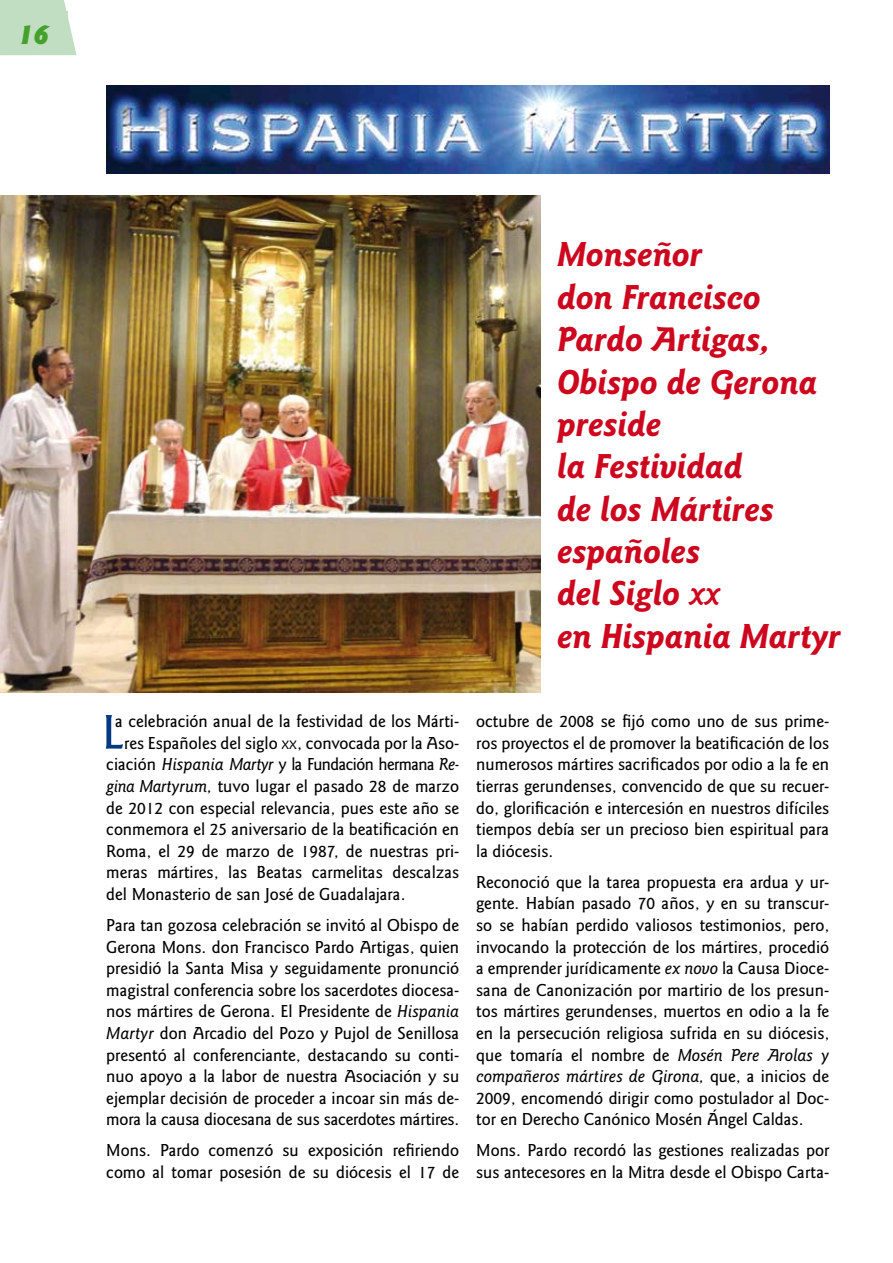
<style>
.page{position:relative;width:893px;height:1263px;background:#fff}
.page>*{position:absolute;margin:0;border:0;box-sizing:border-box;transform-origin:0 0}
.t1{font:500 50.4px "Goudy Sans Std";color:#003882}
.t2{font:italic 700 36px/42.5px "Goudy Sans Std";color:#cd071e}
.t3{font:italic 900 30px "Goudy Sans Std";color:#45a12b}
.t4{font:500 18px/21.6px "Goudy Sans Std";color:#000;text-align:justify}
.t5{font:500 18px "Goudy Sans Std";letter-spacing:-.03em;color:#000}
.s1{font-size:25.2px}
.s2{font-size:12.6px}
.s3{font-style:italic}
</style>
<div class="page">
<svg style="left:0;top:0;width:77px;height:55px"></svg>
<div style="left:0;top:12px;width:67px;height:43px;background:#c1dec2"></div>
<img style="left:0;top:196px;width:540px;height:497px">
<img style="left:106px;top:85px;width:723px;height:89px">
<h3 class="t3" style="left:18px;top:17px;width:33px">16</h3>
<h2 class="t2" style="left:557px;top:233px;width:286px">Monseñor<br>don Francisco<br>Pardo Artigas,<br>Obispo de Gerona preside<br>la Festividad<br>de los Mártires españoles<br>del Siglo <span class="s1">xx<br></span>en Hispania Martyr</h2>
<p class="t4" style="left:115px;top:711px;width:345px">a celebración anual de la festividad de los Márti-</p>
<p class="t4" style="left:124px;top:732px;width:336px">res Españoles del siglo <span class="s2">xx</span>, convocada por la Aso-</p>
<p class="t5" style="left:106px;top:754px;width:354px">ciación <span class="s3">Hispania Martyr</span> y la Fundación hermana <span class="s3">Re-</span></p>
<p class="t4" style="left:106px;top:776px;width:354px"><span class="s3">gina Martyrum,</span> tuvo lugar el pasado 28 de marzo</p>
<p class="t4" style="left:106px;top:797px;width:354px">de 2012 con especial relevancia, pues este año se</p>
<p class="t4" style="left:106px;top:819px;width:354px">conmemora el 25 aniversario de la beatificación en</p>
<p class="t4" style="left:106px;top:840px;width:354px">Roma, el 29 de marzo de 1987, de nuestras pri-</p>
<p class="t4" style="left:106px;top:862px;width:354px">meras mártires, las Beatas carmelitas descalzas</p>
<p class="t4" style="left:106px;top:884px;width:301px">del Monasterio de san José de Guadalajara.</p>
<p class="t4" style="left:106px;top:914px;width:354px">Para tan gozosa celebración se invitó al Obispo de Gerona Mons. don Francisco Pardo Artigas, quien presidió la Santa Misa y seguidamente pronunció magistral conferencia sobre los sacerdotes diocesa&shy;nos mártires de Gerona. El Presidente de <span class="s3">Hispania Martyr</span> don Arcadio del Pozo y Pujol de Senillosa presentó al conferenciante, destacando su conti&shy;nuo apoyo a la labor de nuestra Asociación y su ejemplar decisión de proceder a incoar sin más de&shy;mora la causa diocesana de sus sacerdotes mártires.</p>
<p class="t4" style="left:106px;top:1140px;width:354px">Mons. Pardo comenzó su exposición refiriendo como al tomar posesión de su diócesis el 17 de</p>
<h1 class="t1" style="left:102px;top:703px;width:23px">L</h1>
<p class="t4" style="left:476px;top:711px;width:354px">octubre de 2008 se fijó como uno de sus prime&shy;ros proyectos el de promover la beatificación de los numerosos mártires sacrificados por odio a la fe en tierras gerundenses, convencido de que su recuer&shy;do, glorificación e intercesión en nuestros difíciles tiempos debía ser un precioso bien espiritual para la diócesis.</p>
<p class="t4" style="left:476px;top:871px;width:354px">Reconoció que la tarea propuesta era ardua y ur&shy;gente. Habían pasado 70 años, y en su transcur&shy;so se habían perdido valiosos testimonios, pero, invocando la protección de los mártires, procedió a emprender jurídicamente <span class="s3">ex novo</span> la Causa Dioce&shy;sana de Canonización por martirio de los presun&shy;tos mártires gerundenses, muertos en odio a la fe en la persecución religiosa sufrida en su diócesis, que tomaría el nombre de <span class="s3">Mosén Pere Arolas y compañeros mártires de Girona,</span> que, a inicios de 2009, encomendó dirigir como postulador al Doc&shy;tor en Derecho Canónico Mosén Ángel Caldas.</p>
<p class="t4" style="left:476px;top:1140px;width:354px">Mons. Pardo recordó las gestiones realizadas por sus antecesores en la Mitra desde el Obispo Carta-</p>
</div>
